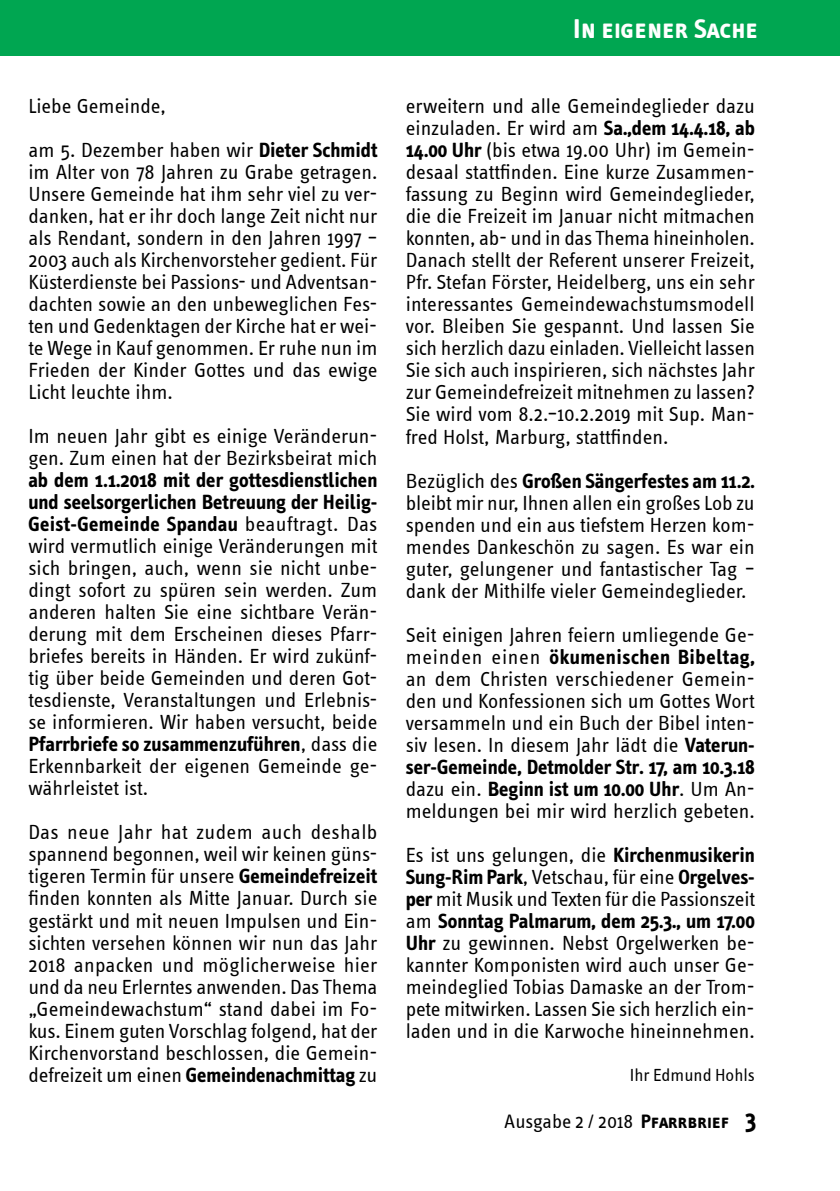
<style>
.page{position:relative;width:840px;height:1191px;background:#fff}
.page>*{position:absolute;margin:0;border:0;box-sizing:border-box;transform-origin:0 0}
.t1{font:28px "Info Text Bold Caps";color:#fff}
.t2{font:21px/22px "Selk Info";color:#000;text-align:justify}
.t3{font:700 21px/22px "Info Text";color:#000;text-align:justify}
.t4{font:700 21px "Info Text";letter-spacing:.025em;color:#000}
.t5{font:20px "Selk Info";letter-spacing:-.005em;color:#000}
.t6{font:18px "Selk Info";color:#000}
.s1{font-family:"Info Text";font-weight:700}
.s2{font-family:"Selk Info";font-weight:400}
.s3{font-family:"Info Text Bold Caps"}
.s4{font-family:"Info Text";font-weight:700;font-size:26px}
</style>
<div class="page">
<div style="left:0;top:0;width:839px;height:55px;background:#00a651"></div>
<p class="t2" style="left:28px;top:84px;width:350px;line-height:44px">Liebe Gemeinde,<br>am 5. Dezember haben wir <span class="s1">Dieter Schmidt</span></p>
<p class="t2" style="left:28px;top:161px;width:350px">im Alter von 78 Jahren zu Grabe getragen.<br>Unsere Gemeinde hat ihm sehr viel zu ver&shy;danken, hat er ihr doch lange Zeit nicht nur als Rendant, sondern in den Jahren 1997 – 2003 auch als Kirchenvorsteher gedient. Für Küsterdienste bei Passions- und Adventsan&shy;dachten sowie an den unbeweglichen Fes&shy;ten und Gedenktagen der Kirche hat er wei&shy;te Wege in Kauf genommen. Er ruhe nun im Frieden der Kinder Gottes und das ewige Licht leuchte ihm.</p>
<p class="t2" style="left:28px;top:425px;width:350px">Im neuen Jahr gibt es einige Veränderun&shy;gen. Zum einen hat der Bezirksbeirat mich</p>
<p class="t3" style="left:28px;top:469px;width:350px">ab dem 1.1.2018 mit der gottesdienstlichen und seelsorgerlichen Betreuung der Heilig-Geist-Gemeinde Spandau <span class="s2">beauftragt. Das</span></p>
<p class="t2" style="left:28px;top:535px;width:350px">wird vermutlich einige Veränderungen mit sich bringen, auch, wenn sie nicht unbe&shy;dingt sofort zu spüren sein werden. Zum anderen halten Sie eine sichtbare Verän&shy;derung mit dem Erscheinen dieses Pfarr&shy;briefes bereits in Händen. Er wird zukünf&shy;tig über beide Gemeinden und deren Got&shy;tesdienste, Veranstaltungen und Erlebnis&shy;se informieren. Wir haben versucht, beide</p>
<p class="t3" style="left:28px;top:733px;width:350px">Pfarrbriefe so zusammenzuführen<span class="s2">, dass die</span></p>
<p class="t2" style="left:28px;top:755px;width:350px">Erkennbarkeit der eigenen Gemeinde ge&shy;währleistet ist.</p>
<p class="t2" style="left:28px;top:821px;width:350px">Das neue Jahr hat zudem auch deshalb spannend begonnen, weil wir keinen güns&shy;tigeren Termin für unsere <span class="s1">Gemeindefreizeit </span>finden konnten als Mitte Januar. Durch sie gestärkt und mit neuen Impulsen und Ein&shy;sichten versehen können wir nun das Jahr 2018 anpacken und möglicherweise hier und da neu Erlerntes anwenden. Das Thema „Gemeindewachstum“ stand dabei im Fo&shy;kus. Einem guten Vorschlag folgend, hat der Kirchenvorstand beschlossen, die Gemein&shy;defreizeit um einen <span class="s1">Gemeindenachmittag</span> zu</p>
<h1 class="t1" style="left:573px;top:13px;width:186px">In eigener Sache</h1>
<p class="t2" style="left:405px;top:95px;width:350px">erweitern und alle Gemeindeglieder dazu einzuladen. Er wird am <span class="s1">Sa.,dem 14.4.18, ab 14.00 Uhr</span> (bis etwa 19.00 Uhr) im Gemein&shy;desaal stattfinden. Eine kurze Zusammen&shy;fassung zu Beginn wird Gemeindeglieder, die die Freizeit im Januar nicht mitmachen konnten, ab- und in das Thema hineinholen.<br>Danach stellt der Referent unserer Freizeit, Pfr. Stefan Förster, Heidelberg, uns ein sehr interessantes Gemeindewachstumsmodell vor. Bleiben Sie gespannt. Und lassen Sie sich herzlich dazu einladen. Vielleicht lassen Sie sich auch inspirieren, sich nächstes Jahr zur Gemeindefreizeit mitnehmen zu lassen?<br>Sie wird vom 8.2.–10.2.2019 mit Sup. Man&shy;fred Holst, Marburg, stattfinden.</p>
<p class="t3" style="left:405px;top:469px;width:350px"><span class="s2">Bezüglich des</span> Großen Sängerfestes am 11.2.</p>
<p class="t2" style="left:405px;top:491px;width:350px">bleibt mir nur, Ihnen allen ein großes Lob zu spenden und ein aus tiefstem Herzen kom&shy;mendes Dankeschön zu sagen. Es war ein guter, gelungener und fantastischer Tag – dank der Mithilfe vieler Gemeindeglieder.</p>
<p class="t2" style="left:405px;top:623px;width:350px">Seit einigen Jahren feiern umliegende Ge-</p>
<p class="t4" style="left:405px;top:644px;width:350px"><span class="s2">meinden einen</span> ökumenischen Bibeltag,</p>
<p class="t2" style="left:405px;top:667px;width:350px">an dem Christen verschiedener Gemein&shy;den und Konfessionen sich um Gottes Wort versammeln und ein Buch der Bibel inten&shy;siv lesen. In diesem Jahr lädt die <span class="s1">Vaterun-</span></p>
<p class="t3" style="left:405px;top:756px;width:350px">ser-Gemeinde, Detmolder Str. 17, am 10.3.18 <span class="s2">dazu ein.</span> Beginn ist um 10.00 Uhr<span class="s2">. Um An-</span></p>
<p class="t2" style="left:405px;top:789px;width:350px;line-height:44px">meldungen bei mir wird herzlich gebeten.<br>Es ist uns gelungen, die <span class="s1">Kirchenmusikerin</span></p>
<p class="t3" style="left:405px;top:866px;width:350px">Sung-Rim Park<span class="s2">, Vetschau, für eine</span> Orgelves-</p>
<p class="t2" style="left:405px;top:888px;width:350px"><span class="s1">per</span> mit Musik und Texten für die Passionszeit</p>
<p class="t3" style="left:405px;top:910px;width:350px"><span class="s2">am</span> Sonntag Palmarum, dem 25.3., um 17.00</p>
<p class="t2" style="left:405px;top:932px;width:350px"><span class="s1">Uhr</span> zu gewinnen. Nebst Orgelwerken be&shy;kannter Komponisten wird auch unser Ge&shy;meindeglied Tobias Damaske an der Trom&shy;pete mitwirken. Lassen Sie sich herzlich ein&shy;laden und in die Karwoche hineinnehmen.</p>
<p class="t6" style="left:629px;top:1065px;width:126px">Ihr Edmund Hohls</p>
<p class="t5" style="left:504px;top:1111px;width:253px">Ausgabe 2 / 2018 <span class="s3">Pfarrbrief</span> <span class="s4">3</span></p>
</div>
